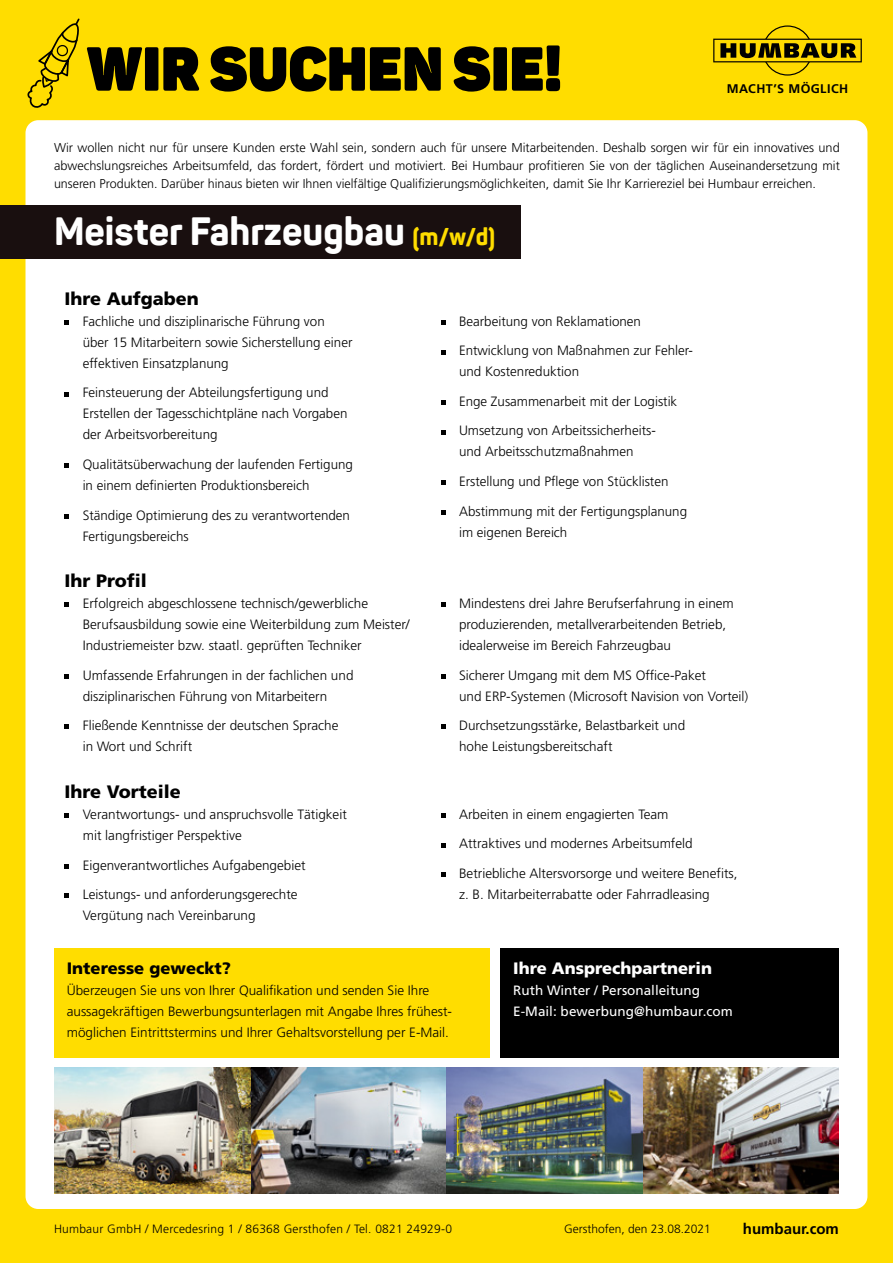
<style>
.page{position:relative;width:893px;height:1263px;background:#fd0}
.page>*{position:absolute;margin:0;border:0;box-sizing:border-box;transform-origin:0 0}
.t1{font:800 61.2px "Panton";letter-spacing:.005em;color:#000;scale:.95 1}
.t2{font:800 39px "Panton";color:#fff;scale:.95 1}
.t3{font:18px "Frutiger LT 75 Blk";color:#000}
.t4{font:16.5px "Frutiger LT 75 Blk";color:#fff}
.t5{font:16.5px "Frutiger LT 75 Blk";color:#000}
.t6{font:15px "Frutiger LT 65 Bd";color:#000}
.t7{font:13.5px/21px "Frutiger LT 45 Lt";color:#000}
.t8{font:13.5px/21px "Frutiger LT 55 Rm";color:#fff}
.t9{font:12.75px/18px "Frutiger LT 45 Lt";color:#000;text-align:justify}
.t10{font:700 12.6px "Frutiger LT";letter-spacing:.035em;color:#000}
.t11{font:12px "Frutiger LT 45 Lt";letter-spacing:.02em;color:#000}
.t12{font:12px "Frutiger LT 45 Lt";color:#000}
.s1{font-size:24px;color:#fd0}
</style>
<div class="page">
<div style="left:26px;top:120px;width:841px;height:1089px;background:#fff;border-radius:13px"></div>
<svg style="left:713px;top:25px;width:149px;height:51px"></svg>
<img style="left:54px;top:1068px;width:785px;height:126px">
<div style="left:54px;top:948px;width:436px;height:109px;background:#fd0"></div>
<div style="left:500px;top:948px;width:339px;height:109px;background:#000"></div>
<svg style="left:27px;top:18px;width:53px;height:90px"></svg>
<div style="left:0;top:205px;width:521px;height:53px;background:#190f0f"></div>
<svg style="left:65px;top:320px;width:4px;height:5px"></svg>
<svg style="left:65px;top:392px;width:4px;height:4px"></svg>
<svg style="left:65px;top:463px;width:4px;height:5px"></svg>
<svg style="left:65px;top:514px;width:4px;height:4px"></svg>
<svg style="left:441px;top:320px;width:5px;height:5px"></svg>
<svg style="left:441px;top:350px;width:5px;height:4px"></svg>
<svg style="left:441px;top:400px;width:5px;height:5px"></svg>
<svg style="left:441px;top:430px;width:5px;height:4px"></svg>
<svg style="left:441px;top:480px;width:5px;height:5px"></svg>
<svg style="left:441px;top:510px;width:5px;height:4px"></svg>
<svg style="left:65px;top:813px;width:4px;height:5px"></svg>
<svg style="left:65px;top:864px;width:4px;height:4px"></svg>
<svg style="left:65px;top:893px;width:4px;height:5px"></svg>
<svg style="left:441px;top:813px;width:5px;height:5px"></svg>
<svg style="left:441px;top:843px;width:5px;height:4px"></svg>
<svg style="left:441px;top:872px;width:5px;height:5px"></svg>
<svg style="left:65px;top:602px;width:4px;height:5px"></svg>
<svg style="left:65px;top:674px;width:4px;height:5px"></svg>
<svg style="left:65px;top:724px;width:4px;height:5px"></svg>
<svg style="left:441px;top:602px;width:5px;height:5px"></svg>
<svg style="left:441px;top:674px;width:5px;height:5px"></svg>
<svg style="left:441px;top:724px;width:5px;height:5px"></svg>
<h1 class="t1" style="left:87px;top:29px;width:502px">WIR SUCHEN SIE!</h1>
<p class="t10" style="left:727px;top:82px;width:123px">MACHT’S MÖGLICH</p>
<p class="t9" style="left:54px;top:138px;width:787px">Wir wollen nicht nur für unsere Kunden erste Wahl sein, sondern auch für unsere Mitarbeitenden. Deshalb sorgen wir für ein innovatives und abwechslungsreiches Arbeitsumfeld, das fordert, fördert und motiviert. Bei Humbaur profitieren Sie von der täglichen Auseinandersetzung mit unseren Produkten. Darüber hinaus bieten wir Ihnen vielfältige Qualifizierungsmöglichkeiten, damit Sie Ihr Karriereziel bei Humbaur erreichen.</p>
<h2 class="t2" style="left:54px;top:207px;width:466px">Meister Fahrzeugbau <span class="s1">(m/w/d)</span></h2>
<h3 class="t3" style="left:65px;top:287px;width:136px">Ihre Aufgaben</h3>
<p class="t7" style="left:83px;top:311px;width:271px">Fachliche und disziplinarische Führung von über 15 Mitarbeitern sowie Sicherstellung einer effektiven Einsatzplanung</p>
<p class="t7" style="left:83px;top:382px;width:266px">Feinsteuerung der Abteilungsfertigung und<br>Erstellen der Tagesschichtpläne nach Vorgaben der Arbeitsvorbereitung</p>
<p class="t7" style="left:83px;top:454px;width:272px">Qualitätsüberwachung der laufenden Fertigung in einem definierten Produktionsbereich</p>
<p class="t7" style="left:83px;top:504px;width:269px">Ständige Optimierung des zu verantwortenden<br>Fertigungsbereichs</p>
<h3 class="t3" style="left:65px;top:570px;width:84px">Ihr Profil</h3>
<p class="t7" style="left:83px;top:593px;width:329px">Erfolgreich abgeschlossene technisch/gewerbliche<br>Berufsausbildung sowie eine Weiterbildung zum Meister/<br>Industriemeister bzw. staatl. geprüften Techniker</p>
<p class="t7" style="left:83px;top:665px;width:272px">Umfassende Erfahrungen in der fachlichen und disziplinarischen Führung von Mitarbeitern</p>
<p class="t7" style="left:83px;top:715px;width:257px">Fließende Kenntnisse der deutschen Sprache in Wort und Schrift</p>
<h3 class="t3" style="left:65px;top:780px;width:118px">Ihre Vorteile</h3>
<p class="t7" style="left:83px;top:804px;width:266px">Verantwortungs- und anspruchsvolle Tätigkeit mit langfristiger Perspektive</p>
<p class="t7" style="left:83px;top:850px;width:224px;line-height:29.5px">Eigenverantwortliches Aufgabengebiet<br>Leistungs- und anforderungsgerechte</p>
<p class="t7" style="left:83px;top:905px;width:174px">Vergütung nach Vereinbarung</p>
<p class="t7" style="left:459px;top:307px;width:235px;line-height:29.5px">Bearbeitung von Reklamationen<br>Entwicklung von Maßnahmen zur Fehler-</p>
<p class="t7" style="left:459px;top:357px;width:220px;line-height:29.5px">und Kostenreduktion<br>Enge Zusammenarbeit mit der Logistik<br>Umsetzung von Arbeitssicherheits-</p>
<p class="t7" style="left:459px;top:437px;width:230px;line-height:29.5px">und Arbeitsschutzmaßnahmen<br>Erstellung und Pflege von Stücklisten<br>Abstimmung mit der Fertigungsplanung</p>
<p class="t7" style="left:459px;top:521px;width:110px">im eigenen Bereich</p>
<p class="t7" style="left:459px;top:593px;width:276px">Mindestens drei Jahre Berufserfahrung in einem produzierenden, metallverarbeitenden Betrieb, idealerweise im Bereich Fahrzeugbau</p>
<p class="t7" style="left:459px;top:665px;width:291px">Sicherer Umgang mit dem MS Office-Paket<br>und ERP-Systemen (Microsoft Navision von Vorteil)</p>
<p class="t7" style="left:459px;top:715px;width:228px">Durchsetzungsstärke, Belastbarkeit und hohe Leistungsbereitschaft</p>
<p class="t7" style="left:459px;top:800px;width:280px;line-height:29.5px">Arbeiten in einem engagierten Team<br>Attraktives und modernes Arbeitsumfeld<br>Betriebliche Altersvorsorge und weitere Benefits,</p>
<p class="t7" style="left:459px;top:884px;width:252px">z. B. Mitarbeiterrabatte oder Fahrradleasing</p>
<p class="t5" style="left:67px;top:958px;width:166px">Interesse geweckt?</p>
<p class="t7" style="left:67px;top:980px;width:386px">Überzeugen Sie uns von Ihrer Qualifikation und senden Sie Ihre aussagekräftigen Bewerbungsunterlagen mit Angabe Ihres frühest&shy;möglichen Eintrittstermins und Ihrer Gehaltsvorstellung per E-Mail.</p>
<p class="t4" style="left:513px;top:958px;width:200px">Ihre Ansprechpartnerin</p>
<p class="t8" style="left:513px;top:980px;width:221px">Ruth Winter / Personalleitung<br>E-Mail: bewerbung@humbaur.com</p>
<p class="t11" style="left:54px;top:1222px;width:400px">Humbaur GmbH / Mercedesring 1 / 86368 Gersthofen / Tel. 0821 24929-0</p>
<p class="t6" style="left:743px;top:1219px;width:98px">humbaur.com</p>
<p class="t12" style="left:564px;top:1222px;width:148px">Gersthofen, den 23.08.2021</p>
</div>
